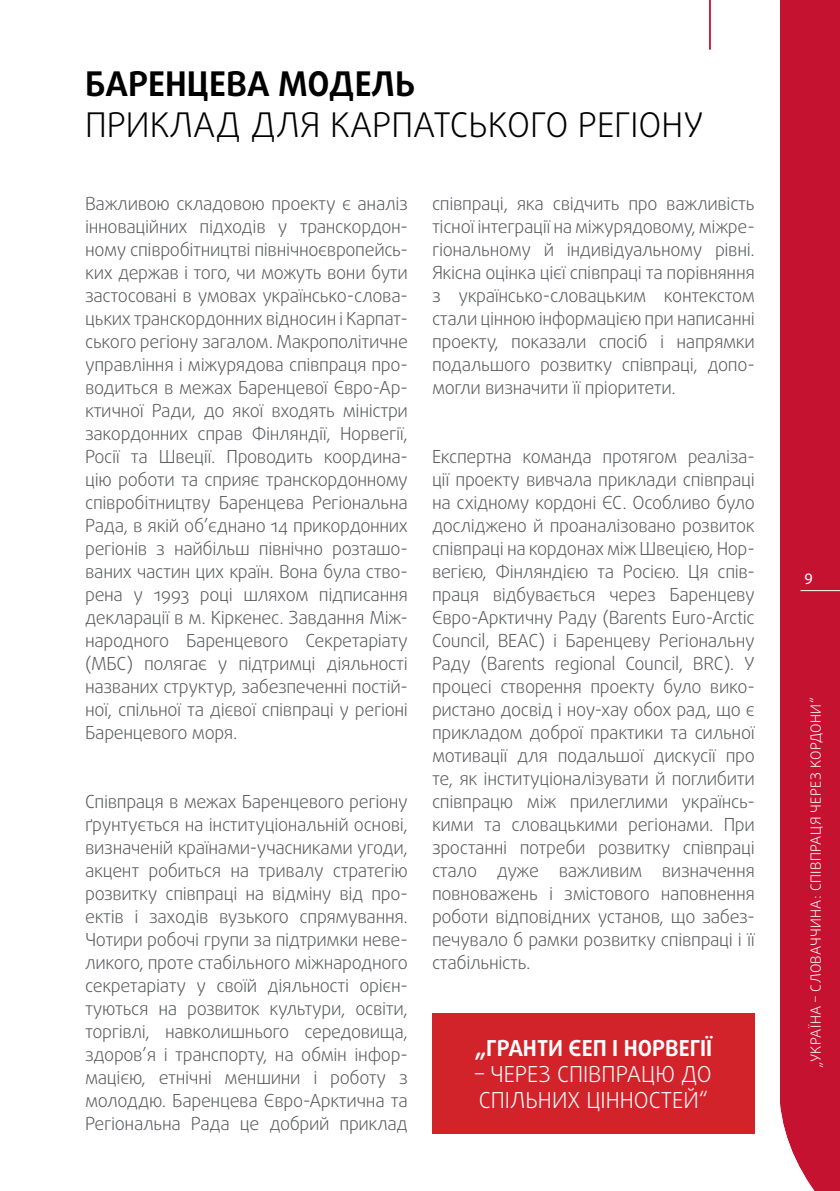
<style>
.page{position:relative;width:840px;height:1191px;background:#fff}
.page>*{position:absolute;margin:0;border:0;box-sizing:border-box;transform-origin:0 0}
.t1{font:300 34px "Daxline Pro";color:#000}
.t2{font:700 34px "Daxline Pro";color:#000}
.t3{font:300 22px/26px "Daxline Pro";color:#fff}
.t4{font:700 22px "Daxline Pro";color:#fff}
.t5{font:300 18px/23px "Daxline Pro";letter-spacing:-.02em;color:#58595b;text-align:justify}
.t6{font:16px "Myriad Pro";color:#fff}
.t7{font:300 14px "Daxline Pro";letter-spacing:.025em;color:#fff}
</style>
<div class="page">
<div style="left:780px;top:0;width:59px;height:1191px;background:#c41230"></div>
<hr style="left:800px;top:590px;width:39px;height:1px;background:#fff">
<hr style="left:708px;top:0;width:2px;height:50px;background:#c41230">
<svg style="left:780px;top:1104px;width:35px;height:87px"></svg>
<div style="left:432px;top:1013px;width:322px;height:121px;background:#d2232a"></div>
<h1 class="t2" style="left:85px;top:61px;width:331px">БАРЕНЦЕВА МОДЕЛЬ</h1>
<h1 class="t1" style="left:85px;top:102px;width:619px">ПРИКЛАД ДЛЯ КАРПАТСЬКОГО РЕГІОНУ</h1>
<p class="t5" style="left:85px;top:192px;width:324px">Важливою складовою проекту є аналіз інноваційних підходів у транскордон&shy;ному співробітництві північноєвропейсь&shy;ких держав і того, чи можуть вони бути застосовані в умовах українсько-слова&shy;цьких транскордонних відносин і Карпат&shy;ського регіону загалом. Макрополітичне управління і міжурядова співпраця про&shy;водиться в межах Баренцевої Євро-Ар&shy;ктичної Ради, до якої входять міністри закордонних справ Фінляндії, Норвегії, Росії та Швеції. Проводить координа&shy;цію роботи та сприяє транскордонному співробітництву Баренцева Регіональна Рада, в якій об’єднано 14 прикордонних регіонів з найбільш північно розташо&shy;ваних частин цих країн. Вона була ство&shy;рена у 1993 році шляхом підписання декларації в м. Кіркенес. Завдання Між&shy;народного Баренцевого Секретаріату (МБС) полягає у підтримці діяльності названих структур, забезпеченні постій&shy;ної, спільної та дієвої співпраці у регіоні Баренцевого моря.</p>
<p class="t5" style="left:85px;top:790px;width:324px">Співпраця в межах Баренцевого регіону ґрунтується на інституціональній основі, визначеній країнами-учасниками угоди, акцент робиться на тривалу стратегію розвитку співпраці на відміну від про&shy;ектів і заходів вузького спрямування.<br>Чотири робочі групи за підтримки неве&shy;ликого, проте стабільного міжнародного секретаріату у своїй діяльності орієн&shy;туються на розвиток культури, освіти, торгівлі, навколишнього середовища, здоров’я і транспорту, на обмін інфор&shy;мацією, етнічні меншини і роботу з молоддю. Баренцева Євро-Арктична та Регіональна Рада це добрий приклад</p>
<p class="t5" style="left:432px;top:192px;width:324px">співпраці, яка свідчить про важливість тісної інтеграції на міжурядовому, міжре&shy;гіональному й індивідуальному рівні.<br>Якісна оцінка цієї співпраці та порівняння з українсько-словацьким контекстом стали цінною інформацією при написанні проекту, показали спосіб і напрямки подальшого розвитку співпраці, допо&shy;могли визначити її пріоритети.</p>
<p class="t5" style="left:432px;top:445px;width:324px">Експертна команда протягом реаліза&shy;ції проекту вивчала приклади співпраці на східному кордоні ЄС. Особливо було досліджено й проаналізовано розвиток співпраці на кордонах між Швецією, Нор&shy;вегією, Фінляндією та Росією. Ця спів&shy;праця відбувається через Баренцеву Євро-Арктичну Раду (Barents Euro-Arctic Council, BEAC) і Баренцеву Регіональну Раду (Barents regional Council, BRC). У процесі створення проекту було вико&shy;ристано досвід і ноу-хау обох рад, що є прикладом доброї практики та сильної мотивації для подальшої дискусії про те, як інституціоналізувати й поглибити співпрацю між прилеглими українсь&shy;кими та словацькими регіонами. При зростанні потреби розвитку співпраці стало дуже важливим визначення повноважень і змістового наповнення роботи відповідних установ, що забез&shy;печувало б рамки розвитку співпраці і її стабільність.</p>
<p class="t4" style="left:474px;top:1033px;width:239px">„ГРАНТИ ЄЕП І НОРВЕГІЇ</p>
<p class="t3" style="left:474px;top:1061px;width:238px">– ЧЕРЕЗ СПІВПРАЦЮ ДО<br>СПІЛЬНИХ ЦІННОСТЕЙ“</p>
<p class="t6" style="left:804px;top:570px;width:10px">9</p>
<p class="t7" style="left:805px;top:1068px;width:372px;rotate:-90deg">„УКРАЇНА – СЛОВАЧЧИНА: СПІВПРАЦЯ ЧЕРЕЗ КОРДОНИ“</p>
</div>
